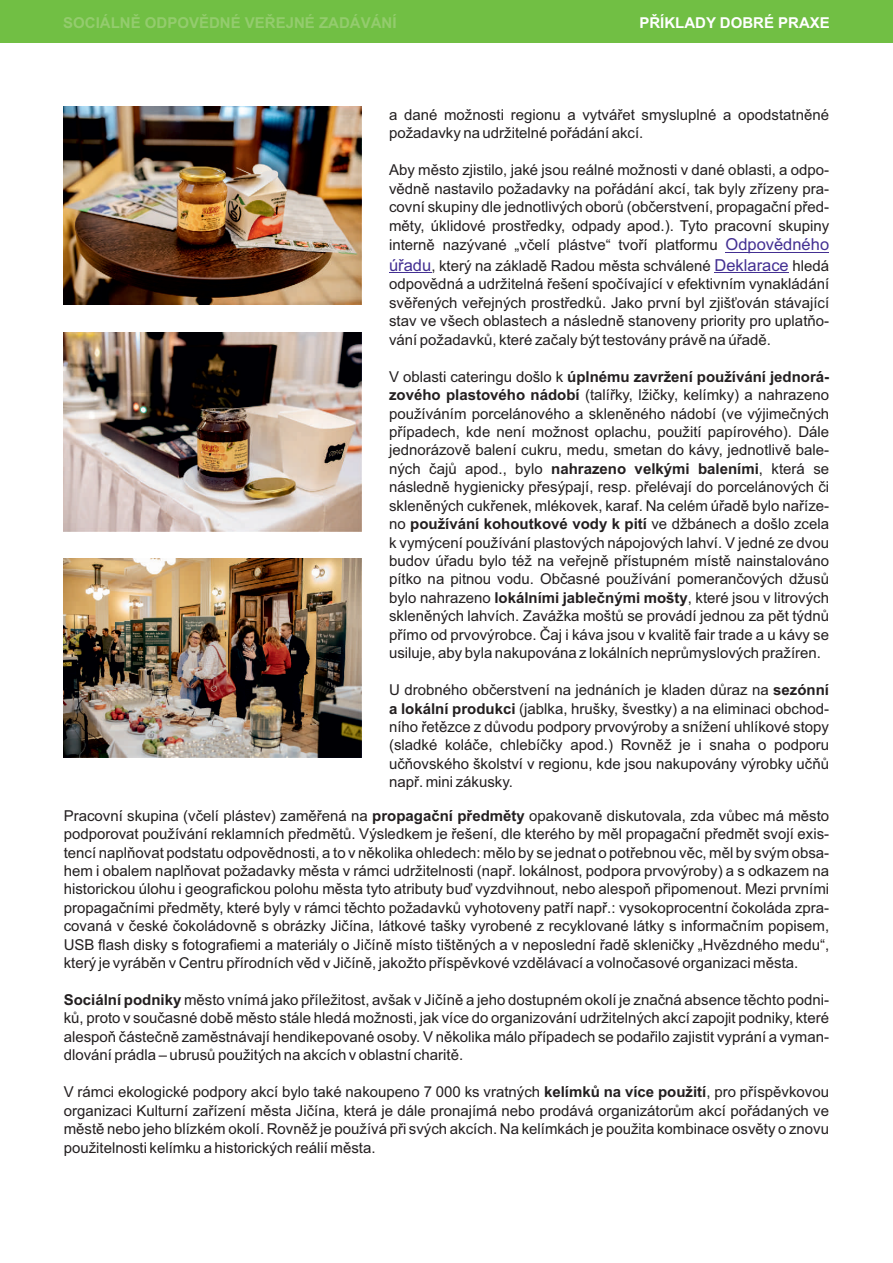
<style>
.page{position:relative;width:893px;height:1263px;background:#fff}
.page>*{position:absolute;margin:0;border:0;box-sizing:border-box;transform-origin:0 0}
.t1{font:15px/18.5px "Arial";color:#231f20;text-align:justify}
.t2{font:700 15px "Arial";color:#94cc6e}
.t3{font:700 15px "Arial";color:#fff}
.s1{font-size:16.5px;color:#432f92}
.s2{font-weight:700}
</style>
<div class="page">
<div style="left:0;top:0;width:893px;height:43px;background:#71bf44"></div>
<hr style="left:725px;top:252px;width:104px;height:1px;background:#432f92">
<hr style="left:389px;top:272px;width:42px;height:1px;background:#432f92">
<hr style="left:714px;top:272px;width:75px;height:1px;background:#432f92">
<img style="left:64px;top:106px;width:297px;height:199px">
<img style="left:64px;top:559px;width:297px;height:198px">
<img style="left:64px;top:333px;width:297px;height:198px">
<p class="t2" style="left:63px;top:17px;width:335px">SOCIÁLNĚ ODPOVĚDNÉ VEŘEJNÉ ZADÁVÁNÍ</p>
<p class="t3" style="left:639px;top:17px;width:192px">PŘÍKLADY DOBRÉ PRAXE</p>
<p class="t1" style="left:389px;top:107px;width:442px">a dané možnosti regionu a vytvářet smysluplné a opodstatněné požadavky na udržitelné pořádání akcí.</p>
<p class="t1" style="left:389px;top:162px;width:442px">Aby město zjistilo, jaké jsou reálné možnosti v dané oblasti, a odpo&shy;vědně nastavilo požadavky na pořádání akcí, tak byly zřízeny pra&shy;covní skupiny dle jednotlivých oborů (občerstvení, propagační před&shy;měty, úklidové prostředky, odpady apod.). Tyto pracovní skupiny</p>
<p class="t1" style="left:389px;top:236px;width:442px;line-height:20.2px">interně nazývané „včelí plástve“ tvoří platformu <span class="s1">Odpovědného úřadu</span>, který na základě Radou města schválené <span class="s1">Deklarace</span> hledá</p>
<p class="t1" style="left:389px;top:276px;width:442px">odpovědná a udržitelná řešení spočívající v efektivním vynakládání svěřených veřejných prostředků. Jako první byl zjišťován stávající stav ve všech oblastech a následně stanoveny priority pro uplatňo&shy;vání požadavků, které začaly být testovány právě na úřadě.</p>
<p class="t1" style="left:389px;top:369px;width:442px">V oblasti cateringu došlo k <span class="s2">úplnému zavržení používání jednorá&shy;zového plastového nádobí</span> (talířky, lžičky, kelímky) a nahrazeno používáním porcelánového a skleněného nádobí (ve výjimečných případech, kde není možnost oplachu, použití papírového). Dále jednorázově balení cukru, medu, smetan do kávy, jednotlivě bale&shy;ných čajů apod., bylo <span class="s2">nahrazeno velkými baleními</span>, která se následně hygienicky přesýpají, resp. přelévají do porcelánových či skleněných cukřenek, mlékovek, karaf. Na celém úřadě bylo naříze&shy;no <span class="s2">používání kohoutkové vody k pití</span> ve džbánech a došlo zcela k vymýcení používání plastových nápojových lahví. V jedné ze dvou budov úřadu bylo též na veřejně přístupném místě nainstalováno pítko na pitnou vodu. Občasné používání pomerančových džusů bylo nahrazeno <span class="s2">lokálními jablečnými mošty</span>, které jsou v litrových skleněných lahvích. Zavážka moštů se provádí jednou za pět týdnů přímo od prvovýrobce. Čaj i káva jsou v kvalitě fair trade a u kávy se usiluje, aby byla nakupována z lokálních neprůmyslových pražíren.</p>
<p class="t1" style="left:389px;top:682px;width:442px">U drobného občerstvení na jednáních je kladen důraz na <span class="s2">sezónní a lokální produkci</span> (jablka, hrušky, švestky) a na eliminaci obchod&shy;ního řetězce z důvodu podpory prvovýroby a snížení uhlíkové stopy (sladké koláče, chlebíčky apod.) Rovněž je i snaha o podporu učňovského školství v regionu, kde jsou nakupovány výrobky učňů např. mini zákusky.</p>
<p class="t1" style="left:64px;top:807px;width:767px">Pracovní skupina (včelí plástev) zaměřená na <span class="s2">propagační předměty</span> opakovaně diskutovala, zda vůbec má město podporovat používání reklamních předmětů. Výsledkem je řešení, dle kterého by měl propagační předmět svojí exis&shy;tencí naplňovat podstatu odpovědnosti, a to v několika ohledech: mělo by se jednat o potřebnou věc, měl by svým obsa&shy;hem i obalem naplňovat požadavky města v rámci udržitelnosti (např. lokálnost, podpora prvovýroby) a s odkazem na historickou úlohu i geografickou polohu města tyto atributy buď vyzdvihnout, nebo alespoň připomenout. Mezi prvními propagačními předměty, které byly v rámci těchto požadavků vyhotoveny patří např.: vysokoprocentní čokoláda zpra&shy;covaná v české čokoládovně s obrázky Jičína, látkové tašky vyrobené z recyklované látky s informačním popisem, USB flash disky s fotografiemi a materiály o Jičíně místo tištěných a v neposlední řadě skleničky „Hvězdného medu“, který je vyráběn v Centru přírodních věd v Jičíně, jakožto příspěvkové vzdělávací a volnočasové organizaci města.</p>
<p class="t1" style="left:64px;top:992px;width:767px"><span class="s2">Sociální podniky</span> město vnímá jako příležitost, avšak v Jičíně a jeho dostupném okolí je značná absence těchto podni&shy;ků, proto v současné době město stále hledá možnosti, jak více do organizování udržitelných akcí zapojit podniky, které alespoň částečně zaměstnávají hendikepované osoby. V několika málo případech se podařilo zajistit vyprání a vyman&shy;dlování prádla – ubrusů použitých na akcích v oblastní charitě.</p>
<p class="t1" style="left:64px;top:1084px;width:767px">V rámci ekologické podpory akcí bylo také nakoupeno 7 000 ks vratných <span class="s2">kelímků na více použití</span>, pro příspěvkovou organizaci Kulturní zařízení města Jičína, která je dále pronajímá nebo prodává organizátorům akcí pořádaných ve městě nebo jeho blízkém okolí. Rovněž je používá při svých akcích. Na kelímkách je použita kombinace osvěty o znovu použitelnosti kelímku a historických reálií města.</p>
</div>
